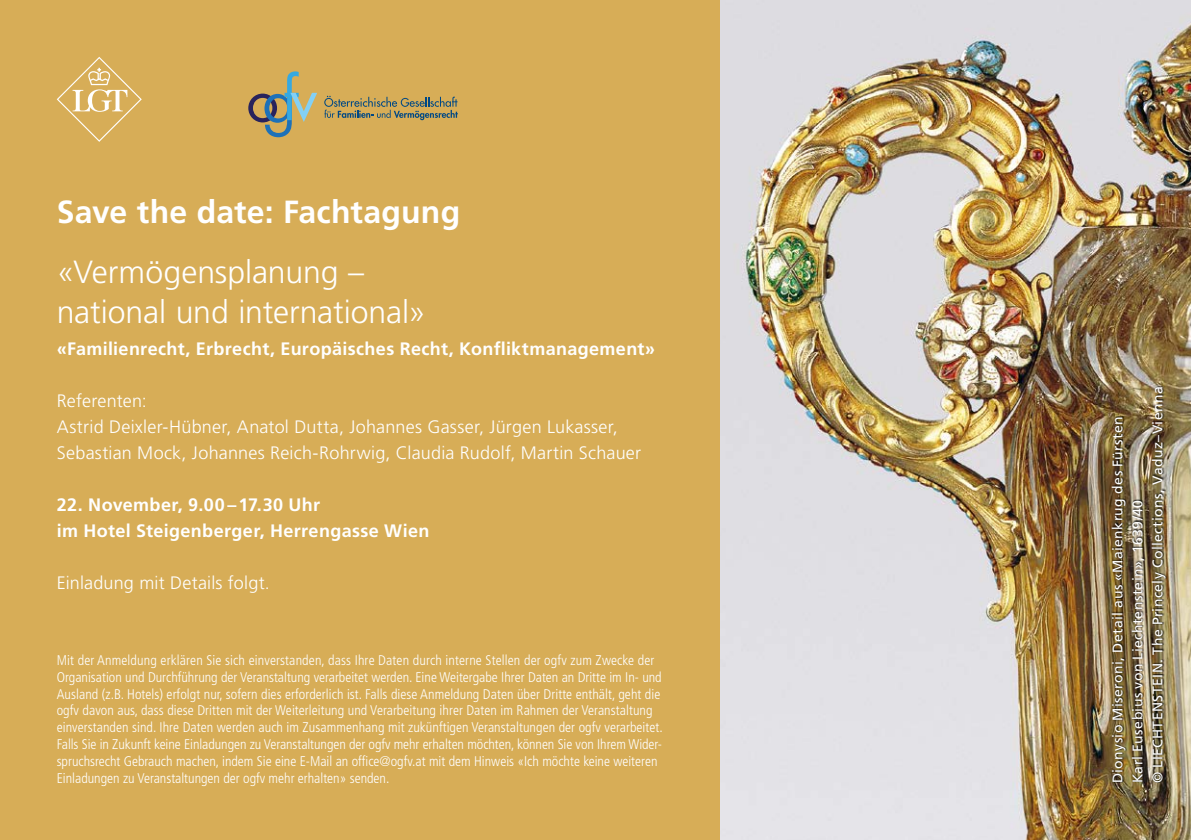
<style>
.page{position:relative;width:1191px;height:840px;background:#fff}
.page>*{position:absolute;margin:0;border:0;box-sizing:border-box;transform-origin:0 0}
.t1{font:300 32px/40px "Frutiger LT Std";letter-spacing:-.005em;color:#fff}
.t2{font:700 32px "Frutiger LT Std";letter-spacing:.005em;color:#fff}
.t3{font:300 18px/26px "Frutiger LT Std";letter-spacing:.015em;color:#fff}
.t4{font:700 18px/26px "Frutiger LT Std";letter-spacing:.02em;color:#fff}
.t5{font:300 condensed 14px/16.8px "Frutiger LT Std";letter-spacing:.005em;color:#fff}
.t6{font:14px/20px "Frutiger LT Std";letter-spacing:.025em;color:#fff}
</style>
<div class="page">
<div style="left:0;top:0;width:1191px;height:839px;background:#d7ad57"></div>
<img style="left:720px;top:0;width:471px;height:839px">
<svg style="left:57px;top:57px;width:85px;height:85px"></svg>
<div style="left:1112px;top:385px;width:54px;height:396px;background:#000;opacity:.8"></div>
<svg style="left:324px;top:96px;width:134px;height:24px"></svg>
<svg style="left:248px;top:71px;width:69px;height:66px"></svg>
<h1 class="t2" style="left:57px;top:193px;width:405px">Save the date: Fachtagung</h1>
<h1 class="t1" style="left:57px;top:252px;width:371px">«Vermögensplanung – national und international»</h1>
<p class="t4" style="left:57px;top:335px;width:600px">«Familienrecht, Erbrecht, Europäisches Recht, Konfliktmanagement»</p>
<p class="t3" style="left:57px;top:387px;width:586px">Referenten:<br>Astrid Deixler-Hübner, Anatol Dutta, Johannes Gasser, Jürgen Lukasser,<br>Sebastian Mock, Johannes Reich-Rohrwig, Claudia Rudolf, Martin Schauer</p>
<p class="t4" style="left:57px;top:491px;width:374px">22. November, 9.00 –17.30 Uhr<br>im Hotel Steigenberger, Herrengasse Wien</p>
<p class="t3" style="left:57px;top:569px;width:215px">Einladung mit Details folgt.</p>
<p class="t5" style="left:57px;top:651px;width:607px">Mit der Anmeldung erklären Sie sich einverstanden, dass Ihre Daten durch interne Stellen der ogfv zum Zwecke der Organisation und Durchführung der Veranstaltung verarbeitet werden. Eine Weitergabe Ihrer Daten an Dritte im In- und Ausland (z.B. Hotels) erfolgt nur, sofern dies erforderlich ist. Falls diese Anmeldung Daten über Dritte enthält, geht die ogfv davon aus, dass diese Dritten mit der Weiterleitung und Verarbeitung ihrer Daten im Rahmen der Veranstaltung einverstanden sind. Ihre Daten werden auch im Zusammenhang mit zukünftigen Veranstaltungen der ogfv verarbeitet.<br>Falls Sie in Zukunft keine Einladungen zu Veranstaltungen der ogfv mehr erhalten möchten, können Sie von Ihrem Wider&shy;spruchsrecht Gebrauch machen, indem Sie eine E-Mail an office@ogfv.at mit dem Hinweis «Ich möchte keine weiteren Einladungen zu Veranstaltungen der ogfv mehr erhalten» senden.</p>
<p class="t6" style="left:1107px;top:782px;width:398px;rotate:-90deg">Dionysio Miseroni, Detail aus «Maienkrug des Fürsten<br>Karl Eusebius von Liechtenstein», 1639/40<br>© LIECHTENSTEIN. The Princely Collections, Vaduz–Vienna</p>
</div>
